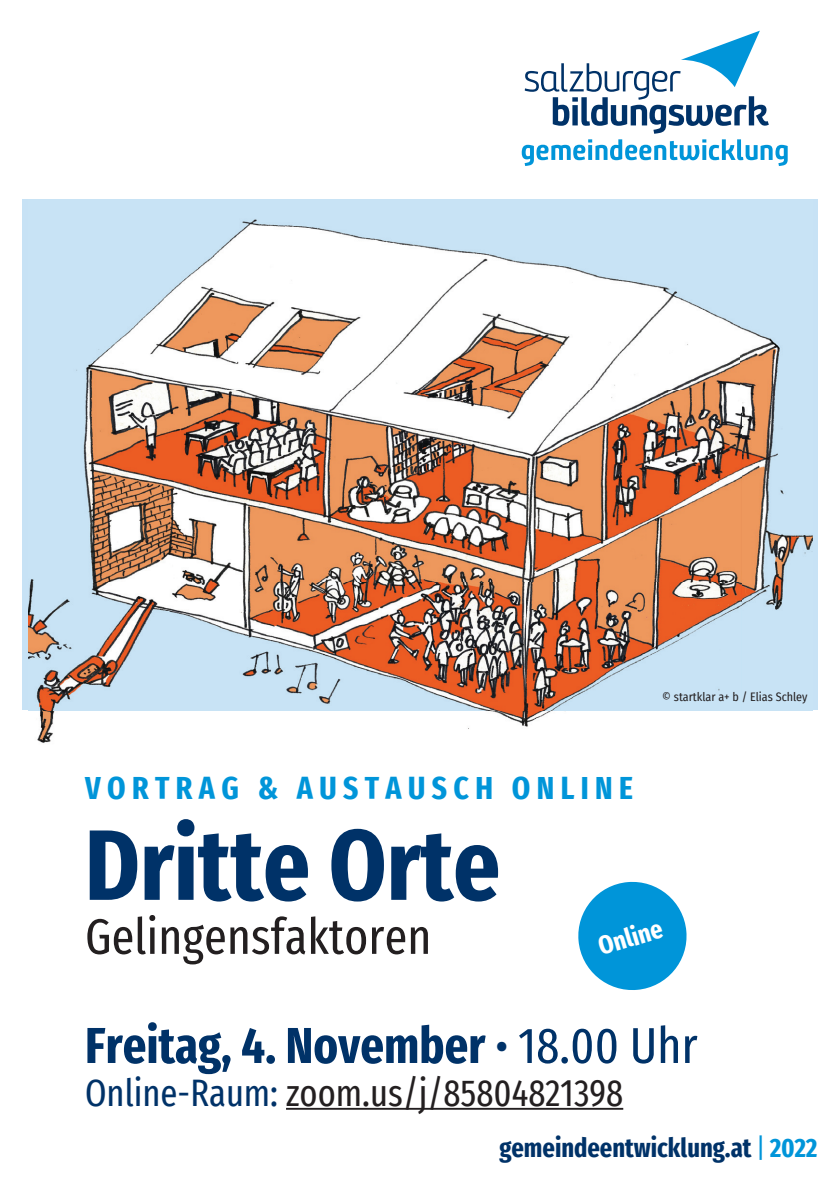
<style>
.page{position:relative;width:840px;height:1191px;background:#fff}
.page>*{position:absolute;margin:0;border:0;box-sizing:border-box;transform-origin:0 0}
.t1{font:700 extra-condensed 100px "Fira Sans";color:#003268}
.t2{font:700 extra-condensed 50.4px "Fira Sans";color:#003268}
.t3{font:extra-condensed 50px "Fira Sans";color:#231f20}
.t4{font:extra-condensed 37.4px "Fira Sans";color:#231f20}
.t5{font:700 extra-condensed 32px "Fira Sans";letter-spacing:.2em;color:#0095d9}
.t6{font:700 extra-condensed 26.6px "Fira Sans";color:#003268}
.t7{font:700 extra-condensed 26px "Fira Sans";color:#fff}
.t8{font:12px "Fira Sans Condensed";color:#231f20}
.s1{font-family:"Fira Sans Condensed";font-weight:400;font-stretch:normal;font-size:46.8px}
.s2{font-weight:400}
.s3{color:#003268}
.s4{font-weight:400;color:#0095d9}
.s5{color:#0095d9}
</style>
<div class="page">
<img style="left:28px;top:154px;width:783px;height:589px">
<svg style="left:521px;top:31px;width:266px;height:135px"></svg>
<svg style="left:578px;top:881px;width:109px;height:109px"></svg>
<hr style="left:286px;top:1107px;width:337px;height:2px;background:#231f20">
<p class="t5" style="left:85px;top:761px;width:549px">VORTRAG &amp; AUSTAUSCH ONLINE</p>
<p class="t8" style="left:662px;top:688px;width:147px">© startklar a+ b / Elias Schley</p>
<h1 class="t1" style="left:85px;top:781px;width:416px">Dritte Orte</h1>
<h3 class="t3" style="left:85px;top:898px;width:347px">Gelingensfaktoren</h3>
<p class="t7" style="left:592px;top:926px;width:67px;rotate:-17deg">Online</p>
<h2 class="t2" style="left:85px;top:1003px;width:613px">Freitag, 4. November <span class="s1">•</span> <span class="s2">18.00 Uhr</span></h2>
<p class="t4" style="left:85px;top:1064px;width:539px"><span class="s3">Online-Raum:</span> zoom.us/j/85804821398</p>
<p class="t6" style="left:499px;top:1125px;width:319px">gemeindeentwicklung.at <span class="s4">|</span> <span class="s5">2022</span></p>
</div>
